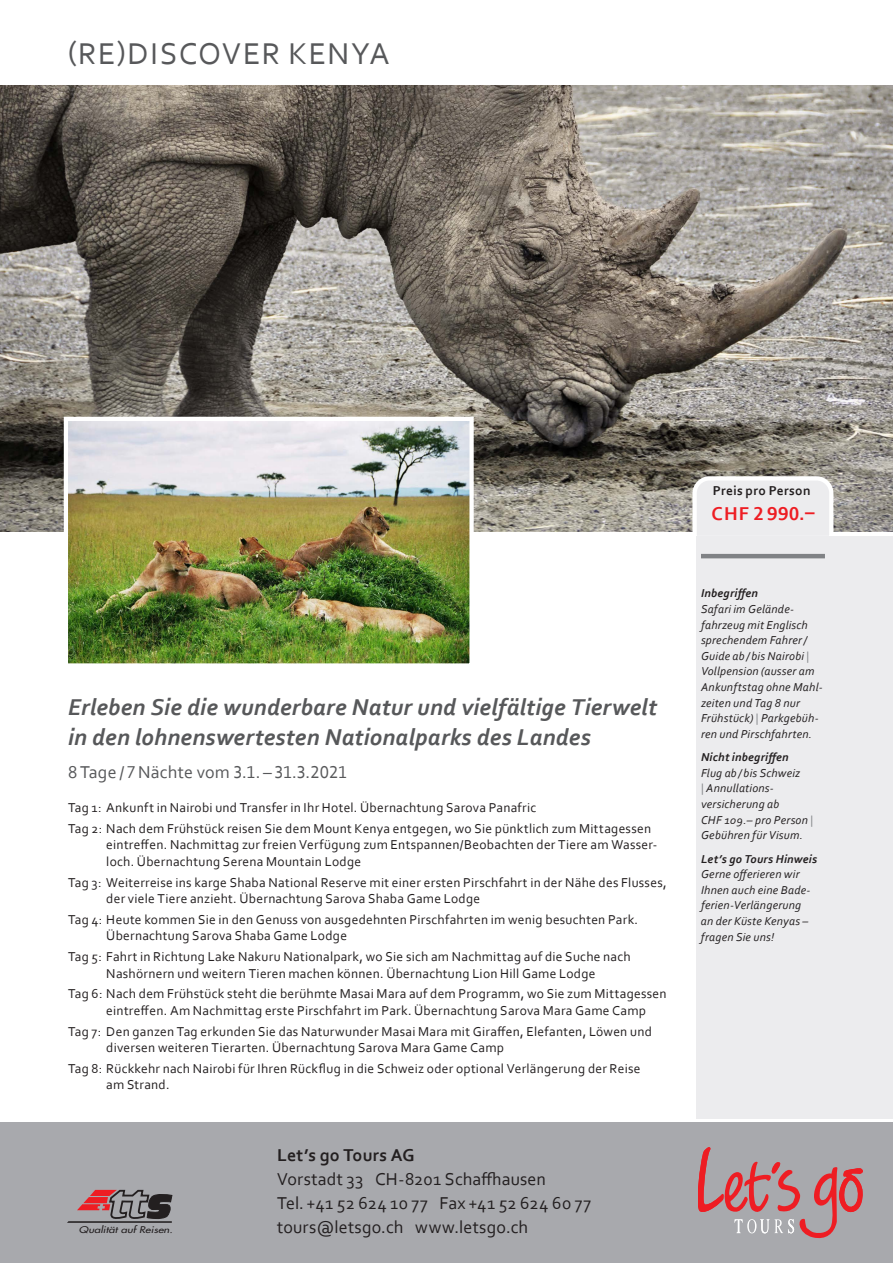
<style>
.page{position:relative;width:893px;height:1263px;background:#fff}
.page>*{position:absolute;margin:0;border:0;box-sizing:border-box;transform-origin:0 0}
.t1{font:31.5px "Corbel";letter-spacing:.05em;color:#57585a}
.t2{font:italic 700 24px/30px "Corbel";letter-spacing:.01em;color:#57585a}
.t3{font:700 19.5px "Corbel";letter-spacing:.04em;color:#ee1d23}
.t4{font:18px/24px "Corbel";letter-spacing:.01em;color:#231f20}
.t5{font:18px "Corbel";letter-spacing:.01em;color:#57585a}
.t6{font:700 18px "Corbel";letter-spacing:.01em;color:#231f20}
.t7{font:13.5px/16.5px "Corbel";letter-spacing:.02em;color:#231f20}
.t8{font:700 13.5px "Corbel";letter-spacing:.025em;color:#231f20}
.t9{font:italic 12px/15.6px "Corbel";letter-spacing:.02em;color:#231f20}
.t10{font:italic 700 12px "Corbel";letter-spacing:.02em;color:#231f20}
.t11{font:italic 9px "Futura";color:#231f20;scale:1.25 1}
.s1{color:#808285}
</style>
<div class="page">
<img style="left:0;top:85px;width:893px;height:446px">
<div style="left:0;top:1123px;width:893px;height:140px;background:#a8a9ad"></div>
<svg style="left:690px;top:474px;width:146px;height:68px;background:#e6e5e6"></svg>
<img style="left:62px;top:415px;width:414px;height:249px">
<div style="left:697px;top:536px;width:196px;height:582px;background:#ececee"></div>
<hr style="left:701px;top:554px;width:124px;height:4px;background:#808285">
<svg style="left:67px;top:1190px;width:105px;height:33px"></svg>
<svg style="left:698px;top:1147px;width:164px;height:91px"></svg>
<h1 class="t1" style="left:68px;top:34px;width:323px">(RE)DISCOVER KENYA</h1>
<h2 class="t2" style="left:68px;top:691px;width:590px">Erleben Sie die wunderbare Natur und vielfältige Tierwelt in den lohnenswertesten Nationalparks des Landes</h2>
<h3 class="t5" style="left:68px;top:760px;width:281px">8 Tage / 7Nächte vom 3.1. – 31.3.2021</h3>
<p class="t7" style="left:68px;top:797px;width:585px;line-height:20.7px">Tag 1: Ankunft in Nairobi und Transfer in Ihr Hotel. Übernachtung Sarova Panafric<br>Tag 2: Nach dem Frühstück reisen Sie dem Mount Kenya entgegen, wo Sie pünktlich zum Mittagessen</p>
<p class="t7" style="left:106px;top:836px;width:552px">eintreffen. Nachmittag zur freien Verfügung zum Entspannen/Beobachten der Tiere am Wasser&shy;loch. Übernachtung Serena Mountain Lodge</p>
<p class="t7" style="left:106px;top:873px;width:562px;text-indent:-38px">Tag 3: Weiterreise ins karge Shaba National Reserve mit einer ersten Pirschfahrt in der Nähe des Flusses, der viele Tiere anzieht. Übernachtung Sarova Shaba Game Lodge</p>
<p class="t7" style="left:106px;top:911px;width:533px;text-indent:-38px">Tag 4: Heute kommen Sie in den Genuss von ausgedehnten Pirschfahrten im wenig besuchten Park.<br>Übernachtung Sarova Shaba Game Lodge</p>
<p class="t7" style="left:68px;top:948px;width:564px;text-align:center">Tag 5: Fahrt in Richtung Lake Nakuru Nationalpark, wo Sie sich am Nachmittag auf die Suche nach<br>Nashörnern und weitern Tieren machen können. Übernachtung Lion Hill Game Lodge</p>
<p class="t7" style="left:106px;top:985px;width:562px;text-indent:-38px">Tag 6: Nach dem Frühstück steht die berühmte Masai Mara auf dem Programm, wo Sie zum Mittagessen eintreffen. Am Nachmittag erste Pirschfahrt im Park. Übernachtung Sarova Mara Game Camp</p>
<p class="t7" style="left:106px;top:1022px;width:547px;text-indent:-38px">Tag 7: Den ganzen Tag erkunden Sie das Naturwunder Masai Mara mit Giraffen, Elefanten, Löwen und diversen weiteren Tierarten. Übernachtung Sarova Mara Game Camp</p>
<p class="t7" style="left:106px;top:1060px;width:536px;text-indent:-38px">Tag 8: Rückkehr nach Nairobi für Ihren Rückflug in die Schweiz oder optional Verlängerung der Reise am Strand.</p>
<p class="t11" style="left:79px;top:1224px;width:76px">Qualität auf Reisen.</p>
<h3 class="t6" style="left:277px;top:1144px;width:139px">Let’s go Tours AG</h3>
<h3 class="t4" style="left:277px;top:1167px;width:315px">Vorstadt 33 CH-8201 Schaffhausen<br>Tel. +41 52 624 10 77 Fax +41 52 624 60 77 tours@letsgo.ch www.letsgo.ch</h3>
<p class="t8" style="left:713px;top:482px;width:99px">Preis pro Person</p>
<h3 class="t3" style="left:712px;top:501px;width:105px">CHF 2 990.–</h3>
<p class="t10" style="left:701px;top:586px;width:58px">Inbegriffen</p>
<p class="t9" style="left:701px;top:601px;width:123px">Safari im Gelände&shy;fahrzeug mit Englisch sprechendem Fahrer/<br>Guide ab / bis Nairobi <span class="s1">|<br></span>Vollpension (ausser am<br>Ankunftstag ohne Mahl&shy;zeiten und Tag 8 nur<br>Frühstück) <span class="s1">|</span> Parkgebüh&shy;ren und Pirschfahrten.</p>
<p class="t10" style="left:701px;top:750px;width:89px">Nicht inbegriffen</p>
<p class="t9" style="left:701px;top:765px;width:114px">Flug ab / bis Schweiz<br><span class="s1">|</span> Annullations&shy;versicherung ab<br>CHF 109.– pro Person <span class="s1">|<br></span>Gebühren für Visum.</p>
<p class="t10" style="left:701px;top:851px;width:118px">Let’s go Tours Hinweis</p>
<p class="t9" style="left:701px;top:866px;width:111px">Gerne offerieren wir<br>Ihnen auch eine Bade&shy;ferien-Verlängerung an der Küste Kenyas – fragen Sie uns!</p>
</div>
